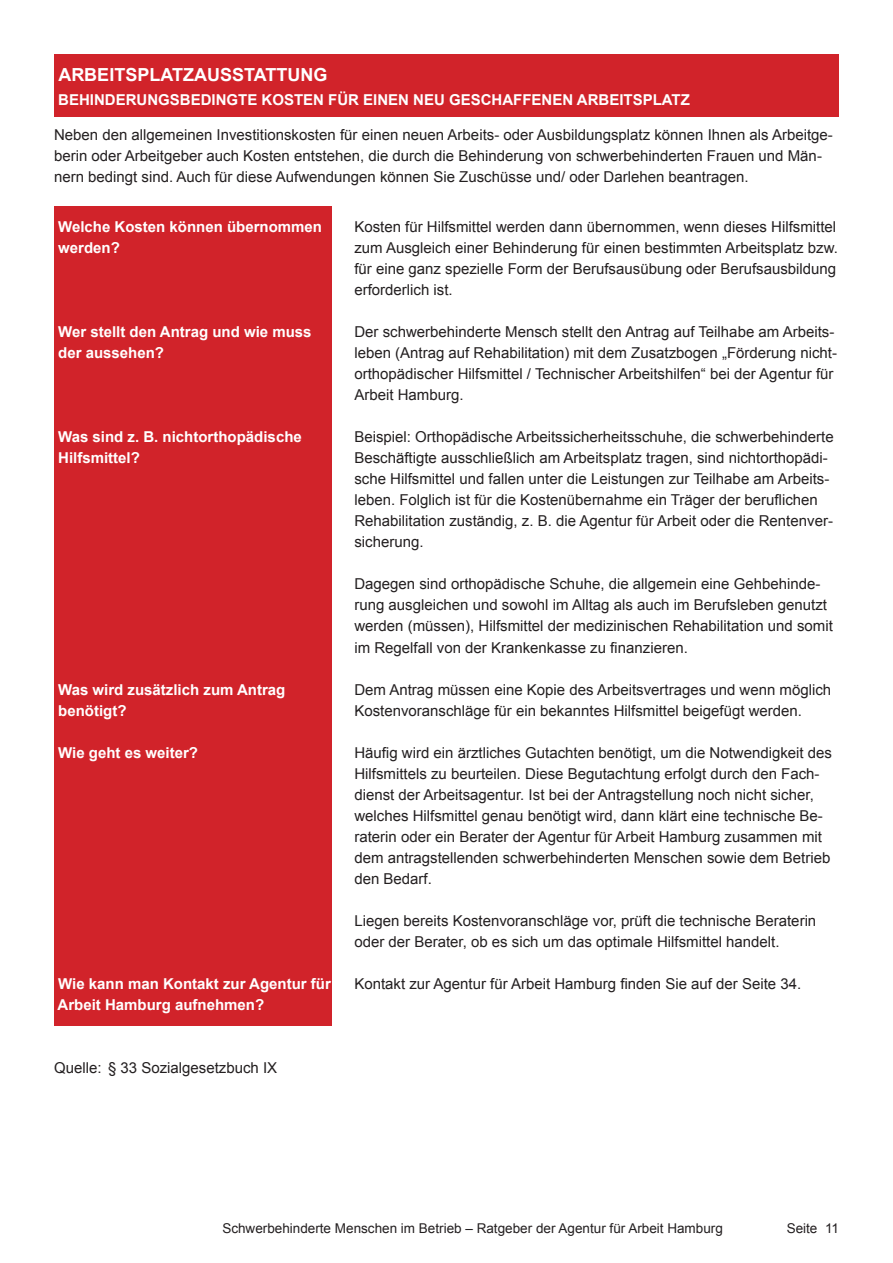
<style>
.page{position:relative;width:893px;height:1263px;background:#fff}
.page>*{position:absolute;margin:0;border:0;box-sizing:border-box;transform-origin:0 0}
.t1{font:700 18px "Arial";color:#fff}
.t2{font:15px/21px "Arial";color:#231f20}
.t3{font:700 15px "Arial";color:#fff}
.t4{font:13.5px "Arial";color:#231f20}
</style>
<div class="page">
<div style="left:54px;top:54px;width:785px;height:62px;background:#d1232a"></div>
<div style="left:54px;top:206px;width:278px;height:819px;background:#d1232a"></div>
<p class="t1" style="left:58px;top:62px;width:270px">ARBEITSPLATZAUSSTATTUNG</p>
<p class="t3" style="left:58px;top:90px;width:633px">BEHINDERUNGSBEDINGTE KOSTEN FÜR EINEN NEU GESCHAFFENEN ARBEITSPLATZ</p>
<p class="t2" style="left:54px;top:124px;width:780px">Neben den allgemeinen Investitionskosten für einen neuen Arbeits- oder Ausbildungsplatz können Ihnen als Arbeitge&shy;berin oder Arbeitgeber auch Kosten entstehen, die durch die Behinderung von schwerbehinderten Frauen und Män&shy;nern bedingt sind. Auch für diese Aufwendungen können Sie Zuschüsse und/ oder Darlehen beantragen.</p>
<p class="t3" style="left:58px;top:217px;width:265px">Welche Kosten können übernommen</p>
<p class="t3" style="left:58px;top:238px;width:63px">werden?</p>
<p class="t2" style="left:354px;top:217px;width:485px;text-align:justify">Kosten für Hilfsmittel werden dann übernommen, wenn dieses Hilfsmittel zum Ausgleich einer Behinderung für einen bestimmten Arbeitsplatz bzw. für eine ganz spezielle Form der Berufsausübung oder Berufsausbildung erforderlich ist.</p>
<p class="t2" style="left:354px;top:322px;width:484px">Der schwerbehinderte Mensch stellt den Antrag auf Teilhabe am Arbeits&shy;leben (Antrag auf Rehabilitation) mit dem Zusatzbogen „Förderung nicht&shy;orthopädischer Hilfsmittel / Technischer Arbeitshilfen“ bei der Agentur für Arbeit Hamburg.</p>
<p class="t2" style="left:354px;top:427px;width:481px">Beispiel: Orthopädische Arbeitssicherheitsschuhe, die schwerbehinderte Beschäftigte ausschließlich am Arbeitsplatz tragen, sind nichtorthopädi&shy;sche Hilfsmittel und fallen unter die Leistungen zur Teilhabe am Arbeits&shy;leben. Folglich ist für die Kostenübernahme ein Träger der beruflichen Rehabilitation zuständig, z. B. die Agentur für Arbeit oder die Rentenver&shy;sicherung.</p>
<p class="t2" style="left:354px;top:574px;width:480px">Dagegen sind orthopädische Schuhe, die allgemein eine Gehbehinde&shy;rung ausgleichen und sowohl im Alltag als auch im Berufsleben genutzt werden (müssen), Hilfsmittel der medizinischen Rehabilitation und somit im Regelfall von der Krankenkasse zu finanzieren.</p>
<p class="t2" style="left:354px;top:679px;width:478px">Dem Antrag müssen eine Kopie des Arbeitsvertrages und wenn möglich<br>Kostenvoranschläge für ein bekanntes Hilfsmittel beigefügt werden.</p>
<p class="t2" style="left:354px;top:742px;width:479px">Häufig wird ein ärztliches Gutachten benötigt, um die Notwendigkeit des Hilfsmittels zu beurteilen. Diese Begutachtung erfolgt durch den Fach&shy;dienst der Arbeitsagentur. Ist bei der Antragstellung noch nicht sicher, welches Hilfsmittel genau benötigt wird, dann klärt eine technische Be&shy;raterin oder ein Berater der Agentur für Arbeit Hamburg zusammen mit dem antragstellenden schwerbehinderten Menschen sowie dem Betrieb den Bedarf.</p>
<p class="t2" style="left:354px;top:910px;width:463px">Liegen bereits Kostenvoranschläge vor, prüft die technische Beraterin oder der Berater, ob es sich um das optimale Hilfsmittel handelt.</p>
<p class="t2" style="left:354px;top:973px;width:448px">Kontakt zur Agentur für Arbeit Hamburg finden Sie auf der Seite 34.</p>
<p class="t3" style="left:58px;top:322px;width:255px">Wer stellt den Antrag und wie muss</p>
<p class="t3" style="left:58px;top:343px;width:107px">der aussehen?</p>
<p class="t3" style="left:58px;top:427px;width:245px">Was sind z. B. nichtorthopädische</p>
<p class="t3" style="left:58px;top:448px;width:83px">Hilfsmittel?</p>
<p class="t3" style="left:58px;top:679px;width:229px">Was wird zusätzlich zum Antrag</p>
<p class="t3" style="left:58px;top:700px;width:70px">benötigt?</p>
<p class="t3" style="left:58px;top:742px;width:141px">Wie geht es weiter?</p>
<p class="t3" style="left:58px;top:973px;width:274px">Wie kann man Kontakt zur Agentur für</p>
<p class="t3" style="left:58px;top:994px;width:208px">Arbeit Hamburg aufnehmen?</p>
<p class="t2" style="left:54px;top:1057px;width:225px">Quelle: § 33 Sozialgesetzbuch IX</p>
<p class="t4" style="left:222px;top:1219px;width:502px">Schwerbehinderte Menschen im Betrieb – Ratgeber der Agentur für Arbeit Hamburg</p>
<p class="t4" style="left:787px;top:1219px;width:54px">Seite 11</p>
</div>
